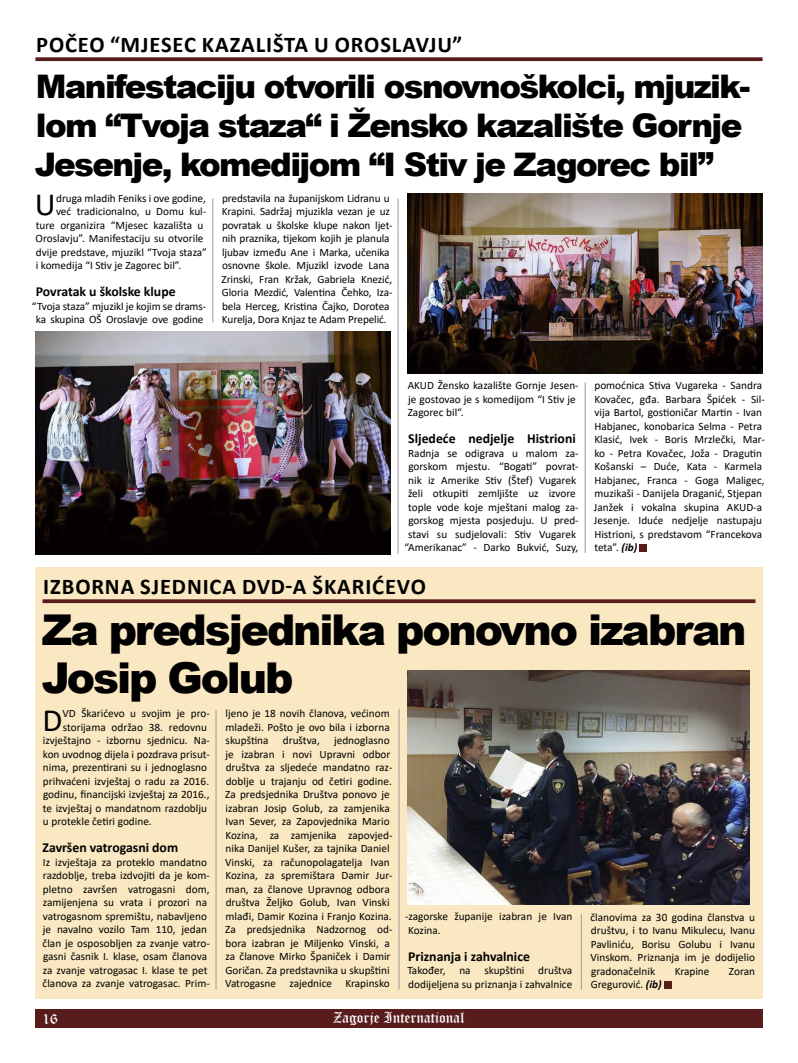
<style>
.page{position:relative;width:798px;height:1063px;background:#fff}
.page>*{position:absolute;margin:0;border:0;box-sizing:border-box;transform-origin:0 0}
.t1{font:900 42.5px/47.5px "Arial";letter-spacing:-.05em;color:#000}
.t2{font:900 32.5px/39px "Arial";letter-spacing:-.05em;color:#000}
.t3{font:32.5px "Calibri";color:#000}
.t4{font:700 22.5px "Calibri";letter-spacing:.04em;color:#000}
.t5{font:15px "Old English Text";color:#fff}
.t6{font:700 13.75px "Calibri";color:#000}
.t7{font:11.25px/13.5px "Calibri";color:#000}
.s1{font-weight:700;font-style:italic}
</style>
<div class="page">
<div style="left:35px;top:1009px;width:727px;height:19px;background:#581c1c"></div>
<div style="left:35px;top:567px;width:727px;height:432px;background:#f9e8c1"></div>
<div style="left:639px;top:544px;width:7px;height:7px;background:#581c1c"></div>
<svg style="left:35px;top:57px;width:727px;height:4px;background:#642d2d"></svg>
<hr style="left:212px;top:198px;width:1px;height:124px;background:#9c9b9b">
<img style="left:407px;top:193px;width:355px;height:181px">
<img style="left:35px;top:331px;width:355px;height:224px">
<div style="left:663px;top:981px;width:8px;height:7px;background:#581c1c"></div>
<svg style="left:43px;top:599px;width:712px;height:4px;background:#652d2a"></svg>
<img style="left:407px;top:670px;width:342px;height:235px">
<hr style="left:584px;top:382px;width:1px;height:171px;background:#9c9b9b">
<hr style="left:397px;top:198px;width:1px;height:356px;background:#9c9b9b">
<hr style="left:216px;top:710px;width:1px;height:280px;background:#9c9b9b">
<hr style="left:398px;top:709px;width:1px;height:281px;background:#9c9b9b">
<hr style="left:580px;top:914px;width:1px;height:76px;background:#9c9b9b">
<h3 class="t4" style="left:36px;top:29px;width:28px">Počeo</h3>
<h3 class="t4" style="left:110px;top:29px;width:43px">“Mjesec</h3>
<h3 class="t4" style="left:202px;top:29px;width:13px">kazališta</h3>
<h3 class="t4" style="left:314px;top:29px;width:50px">u Oroslavju</h3>
<h3 class="t4" style="left:452px;top:29px;width:11px">”</h3>
<h2 class="t2" style="left:35px;top:66px;width:716px">Manifestaciju otvorili osnovnoškolci, mjuzik&shy;lom “Tvoja staza“ i Žensko kazalište Gornje<br>Jesenje, komedijom “I Stiv je Zagorec bil”</h2>
<h2 class="t3" style="left:35px;top:182px;width:22px">U</h2>
<p class="t7" style="left:56px;top:191px;width:151px">druga mladih Feniks i ove godine,</p>
<p class="t7" style="left:56px;top:204px;width:152px">već tradicionalno, u Domu kul-</p>
<p class="t7" style="left:36px;top:218px;width:169px">ture organizira “Mjesec kazališta u</p>
<p class="t7" style="left:36px;top:231px;width:169px">Oroslavju”. Manifestaciju su otvorile</p>
<p class="t7" style="left:36px;top:245px;width:172px">dvije predstave, mjuzikl “Tvoja staza”</p>
<p class="t7" style="left:36px;top:258px;width:147px">i komedija “I Stiv je Zagorec bil”.</p>
<p class="t6" style="left:36px;top:282px;width:141px">Povratak u školske klupe</p>
<p class="t7" style="left:32px;top:299px;width:176px;text-align:center">“Tvoja staza” mjuzikl je kojim se drams&shy;ka skupina OŠ Oroslavje ove godine</p>
<p class="t7" style="left:221px;top:191px;width:172px">predstavila na županijskom Lidranu u Krapini. Sadržaj mjuzikla vezan je uz povratak u školske klupe nakon ljet&shy;nih praznika, tijekom kojih je planula ljubav između Ane i Marka, učenika osnovne škole. Mjuzikl izvode Lana Zrinski, Fran Kržak, Gabriela Knezić, Gloria Mezdić, Valentina Čehko, Iza&shy;bela Herceg, Kristina Čajko, Dorotea Kurelja, Dora Knjaz te Adam Prepelić.</p>
<p class="t7" style="left:407px;top:379px;width:172px">AKUD Žensko kazalište Gornje Jesen&shy;je gostovao je s komedijom “I Stiv je<br>Zagorec bil“.</p>
<p class="t6" style="left:408px;top:429px;width:169px">Sljedeće nedjelje Histrioni</p>
<p class="t7" style="left:404px;top:446px;width:176px;text-align:center">Radnja se odigrava u malom za&shy;gorskom mjestu. “Bogati” povrat&shy;nik iz Amerike Stiv (Štef) Vugarek želi otkupiti zemljište uz izvore tople vode koje mještani malog za&shy;gorskog mjesta posjeduju. U pred&shy;stavi su sudjelovali: Stiv Vugarek “Amerikanac” - Darko Bukvić, Suzy,</p>
<p class="t7" style="left:593px;top:379px;width:172px">pomoćnica Stiva Vugareka - Sandra Kovačec, gđa. Barbara Špićek - Sil&shy;vija Bartol, gostioničar Martin - Ivan Habjanec, konobarica Selma - Petra Klasić, Ivek - Boris Mrzlečki, Mar&shy;ko - Petra Kovačec, Joža - Dragutin Košanski – Duće, Kata - Karmela Habjanec, Franca - Goga Maligec, muzikaši - Danijela Draganić, Stjepan Janžek i vokalna skupina AKUD-a Jesenje. Iduće nedjelje nastupaju Histrioni, s predstavom “Francekova teta”. <span class="s1">(ib)</span></p>
<h3 class="t4" style="left:43px;top:571px;width:22px">Izborna</h3>
<h3 class="t4" style="left:140px;top:571px;width:13px">sjednica</h3>
<h3 class="t4" style="left:242px;top:571px;width:96px">DVD-a Škarićevo</h3>
<h1 class="t1" style="left:42px;top:605px;width:706px">Za predsjednika ponovno izabran<br>Josip Golub</h1>
<h2 class="t3" style="left:42px;top:697px;width:21px">D</h2>
<p class="t7" style="left:62px;top:706px;width:149px">VD Škarićevo u svojim je pro-</p>
<p class="t7" style="left:225px;top:706px;width:165px;text-align:justify">ljeno je 18 novih članova, većinom mladeži. Pošto je ovo bila i izborna skupština</p>
<p class="t7" style="left:63px;top:720px;width:146px">storijama održao 38. redovnu</p>
<p class="t7" style="left:43px;top:733px;width:168px">izvještajno - izbornu sjednicu. Na-</p>
<p class="t7" style="left:43px;top:747px;width:168px">kon uvodnog dijela i pozdrava prisut-</p>
<p class="t7" style="left:43px;top:760px;width:165px">nima, prezentirani su i jednoglasno</p>
<p class="t7" style="left:43px;top:774px;width:168px">prihvaćeni izvještaj o radu za 2016.</p>
<p class="t7" style="left:43px;top:787px;width:168px">godinu, financijski izvještaj za 2016.,</p>
<p class="t7" style="left:43px;top:801px;width:166px">te izvještaj o mandatnom razdoblju</p>
<p class="t7" style="left:43px;top:814px;width:110px">u protekle četiri godine.</p>
<p class="t6" style="left:43px;top:838px;width:137px">Završen vatrogasni dom</p>
<p class="t7" style="left:43px;top:855px;width:169px">Iz izvještaja za proteklo mandatno razdoblje, treba izdvojiti da je kom&shy;pletno završen vatrogasni dom, zamijenjena su vrata i prozori na vatrogasnom spremištu, nabavljeno je navalno vozilo Tam 110, jedan član je osposobljen za zvanje vatro&shy;gasni časnik I. klase, osam članova za zvanje vatrogasac I. klase te pet članova za zvanje vatrogasac. Prim-</p>
<p class="t7" style="left:283px;top:733px;width:38px">društva,</p>
<p class="t7" style="left:225px;top:733px;width:169px;text-indent:109px">jednoglasno je izabran i novi Upravni odbor društva za sljedeće mandatno raz&shy;doblje u trajanju od četiri godine.<br>Za predsjednika Društva ponovo je izabran Josip Golub, za zamjenika<br>Ivan Sever, za Zapovjednika Mario<br>Kozina, za zamjenika zapovjed&shy;nika Danijel Kušer, za tajnika Daniel<br>Vinski, za računopolagatelja Ivan<br>Kozina, za spremištara Damir Jur&shy;man, za članove Upravnog odbora društva Željko Golub, Ivan Vinski mlađi, Damir Kozina i Franjo Kozina.<br>Za predsjednika Nadzornog od&shy;bora izabran je Miljenko Vinski, a za članove Mirko Španiček i Damir<br>Goričan. Za predstavnika u skupštini<br>Vatrogasne zajednice Krapinsko</p>
<p class="t7" style="left:405px;top:909px;width:169px">-zagorske županije izabran je Ivan<br>Kozina.</p>
<p class="t6" style="left:408px;top:946px;width:123px">Priznanja i zahvalnice</p>
<p class="t7" style="left:407px;top:963px;width:166px">Također, na skupštini društva dodijeljena su priznanja i zahvalnice</p>
<p class="t7" style="left:590px;top:910px;width:166px;text-align:justify">članovima za 30 godina članstva u društvu, i to Ivanu Mikulecu, Ivanu Pavliniću, Borisu Golubu i Ivanu Vinskom. Priznanja im je dodijelio gradonačelnik</p>
<p class="t7" style="left:674px;top:964px;width:36px">Krapine</p>
<p class="t7" style="left:728px;top:964px;width:28px">Zoran</p>
<p class="t7" style="left:590px;top:978px;width:72px">Gregurović. <span class="s1">(ib)</span></p>
<h3 class="t5" style="left:43px;top:1009px;width:17px">16</h3>
<h3 class="t5" style="left:333px;top:1008px;width:133px">Zagorje International</h3>
</div>
